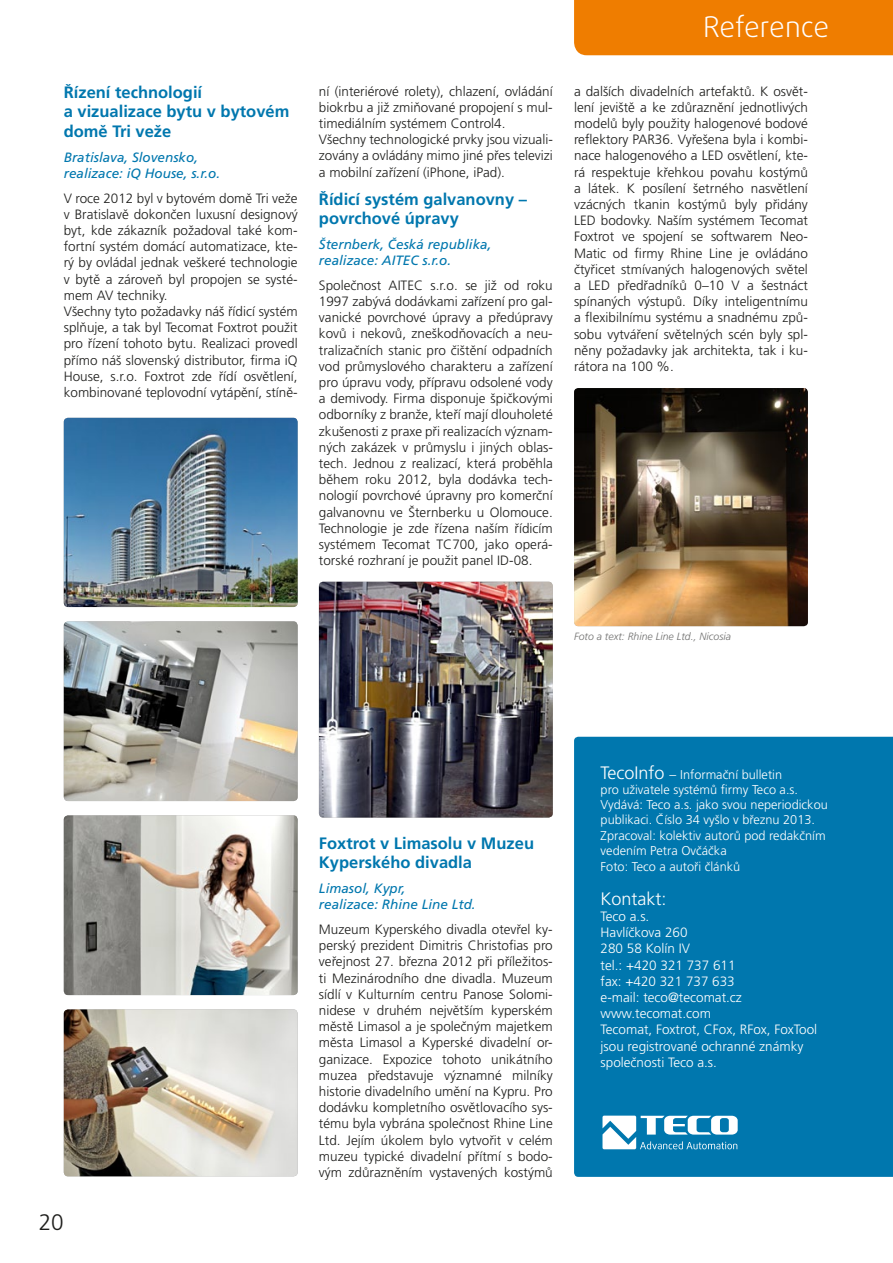
<style>
.page{position:relative;width:893px;height:1263px;background:#fff}
.page>*{position:absolute;margin:0;border:0;box-sizing:border-box;transform-origin:0 0}
.t1{font:300 28.5px "Daxline Pro";letter-spacing:-.01em;color:#fff}
.t2{font:300 22.5px "Frutiger CE";color:#1d1d1b}
.t3{font:300 18px "Frutiger CE";color:#fff}
.t4{font:700 16.5px/19.5px "Frutiger CE65";color:#0077ae}
.t5{font:300 13.5px/16.2px "Frutiger CE";color:#1d1d1b;text-align:justify}
.t6{font:300 13.5px/16.2px "Frutiger CE";color:#fff}
.t7{font:italic 13.5px/16.2px "Frutiger CE55";color:#0077ae}
.t8{font:300 12.75px/15.5px "Frutiger CE";color:#fff}
.t9{font:italic 300 10.5px "Frutiger CE";color:#70706f}
.s1{font-size:18px}
.s2{font-size:13.5px}
</style>
<div class="page">
<div style="left:574px;top:0;width:319px;height:55px;background:#ef7d00"></div>
<img style="left:64px;top:418px;width:234px;height:189px">
<img style="left:64px;top:621px;width:234px;height:180px">
<img style="left:64px;top:815px;width:234px;height:180px">
<img style="left:64px;top:1009px;width:234px;height:167px">
<img style="left:319px;top:582px;width:234px;height:235px">
<img style="left:574px;top:388px;width:234px;height:238px">
<div style="left:574px;top:737px;width:319px;height:440px;background:#0077ae"></div>
<svg style="left:602px;top:1115px;width:136px;height:34px"></svg>
<p class="t4" style="left:64px;top:82px;width:227px">Řízení technologií<br>a vizualizace bytu v bytovém domě Tri veže</p>
<p class="t7" style="left:64px;top:149px;width:158px">Bratislava, Slovensko, realizace: iQ House, s.r.o.</p>
<p class="t5" style="left:64px;top:190px;width:235px;text-align:left">V roce 2012 byl v bytovém domě Tri veže v Bratislavě dokončen luxusní designový byt, kde zákazník požadoval také kom&shy;fortní systém domácí automatizace, kte&shy;rý by ovládal jednak veškeré technologie v bytě a zároveň byl propojen se systé&shy;mem AV techniky.<br>Všechny tyto požadavky náš řídicí systém splňuje, a tak byl Tecomat Foxtrot použit pro řízení tohoto bytu. Realizaci provedl přímo náš slovenský distributor, firma iQ House, s.r.o. Foxtrot zde řídí osvětlení, kombinované teplovodní vytápění, stíně-</p>
<p class="t5" style="left:319px;top:83px;width:235px;text-align:left">ní (interiérové rolety), chlazení, ovládání biokrbu a již zmiňované propojení s mul&shy;timediálním systémem Control4.<br>Všechny technologické prvky jsou vizuali&shy;zovány a ovládány mimo jiné přes televizi a mobilní zařízení (iPhone, iPad).</p>
<p class="t4" style="left:319px;top:189px;width:210px">Řídicí systém galvanovny – povrchové úpravy</p>
<p class="t7" style="left:319px;top:236px;width:174px">Šternberk, Česká republika, realizace: AITEC s.r.o.</p>
<p class="t5" style="left:319px;top:277px;width:235px">Společnost AITEC s.r.o. se již od roku 1997 zabývá dodávkami zařízení pro gal&shy;vanické povrchové úpravy a předúpravy kovů i nekovů, zneškodňovacích a neu&shy;tralizačních stanic pro čištění odpadních vod průmyslového charakteru a zařízení pro úpravu vody, přípravu odsolené vody a demivody. Firma disponuje špičkovými odborníky z branže, kteří mají dlouholeté zkušenosti z praxe při realizacích význam&shy;ných zakázek v průmyslu i jiných oblas&shy;tech. Jednou z realizací, která proběhla během roku 2012, byla dodávka tech&shy;nologií povrchové úpravny pro komerční galvanovnu ve Šternberku u Olomouce.<br>Technologie je zde řízena naším řídicím systémem Tecomat TC700, jako operá&shy;torské rozhraní je použit panel ID-08.</p>
<h1 class="t1" style="left:703px;top:8px;width:128px">Reference</h1>
<p class="t5" style="left:574px;top:83px;width:235px">a dalších divadelních artefaktů. K osvět&shy;lení jeviště a ke zdůraznění jednotlivých modelů byly použity halogenové bodové reflektory PAR36. Vyřešena byla i kombi&shy;nace halogenového a LED osvětlení, kte&shy;rá respektuje křehkou povahu kostýmů a látek. K posílení šetrného nasvětlení vzácných tkanin kostýmů byly přidány LED bodovky. Naším systémem Tecomat Foxtrot ve spojení se softwarem Neo-Matic od firmy Rhine Line je ovládáno čtyřicet stmívaných halogenových světel a LED předřadníků 0–10 V a šestnáct spínaných výstupů. Díky inteligentnímu a flexibilnímu systému a snadnému způ&shy;sobu vytváření světelných scén byly spl&shy;něny požadavky jak architekta, tak i ku&shy;rátora na 100 %.</p>
<p class="t9" style="left:574px;top:631px;width:158px">Foto a text: Rhine Line Ltd., Nicosia</p>
<h2 class="t2" style="left:39px;top:1210px;width:27px">20</h2>
<p class="t4" style="left:319px;top:833px;width:217px">Foxtrot v Limasolu v Muzeu<br>Kyperského divadla</p>
<p class="t7" style="left:319px;top:880px;width:158px">Limasol, Kypr,<br>realizace: Rhine Line Ltd.</p>
<p class="t5" style="left:319px;top:921px;width:235px">Muzeum Kyperského divadla otevřel ky&shy;perský prezident Dimitris Christofias pro veřejnost 27. března 2012 při příležitos&shy;ti Mezinárodního dne divadla. Muzeum sídlí v Kulturním centru Panose Solomi&shy;nidese v druhém největším kyperském městě Limasol a je společným majetkem města Limasol a Kyperské divadelní or&shy;ganizace. Expozice tohoto unikátního muzea představuje významné milníky historie divadelního umění na Kypru. Pro dodávku kompletního osvětlovacího sys&shy;tému byla vybrána společnost Rhine Line Ltd. Jejím úkolem bylo vytvořit v celém muzeu typické divadelní přítmí s bodo&shy;vým zdůrazněním vystavených kostýmů</p>
<p class="t8" style="left:601px;top:766px;width:229px"><span class="s1">TecoInfo</span> <span class="s2">–</span> Informační bulletin<br>pro uživatele systémů firmy Teco a.s.<br>Vydává: Teco a.s. jako svou neperiodickou publikaci. Číslo 34 vyšlo v březnu 2013.<br>Zpracoval: kolektiv autorů pod redakčním vedením Petra Ovčáčka<br>Foto: Teco a autoři článků</p>
<h3 class="t3" style="left:601px;top:888px;width:68px">Kontakt:</h3>
<p class="t6" style="left:601px;top:908px;width:218px">Teco a.s.<br>Havlíčkova 260<br>280 58 Kolín IV<br>tel.: +420 321 737 611<br>fax: +420 321 737 633<br>e-mail: teco@tecomat.cz www.tecomat.com<br>Tecomat, Foxtrot, CFox, RFox, FoxTool jsou registrované ochranné známky společnosti Teco a.s.</p>
</div>
